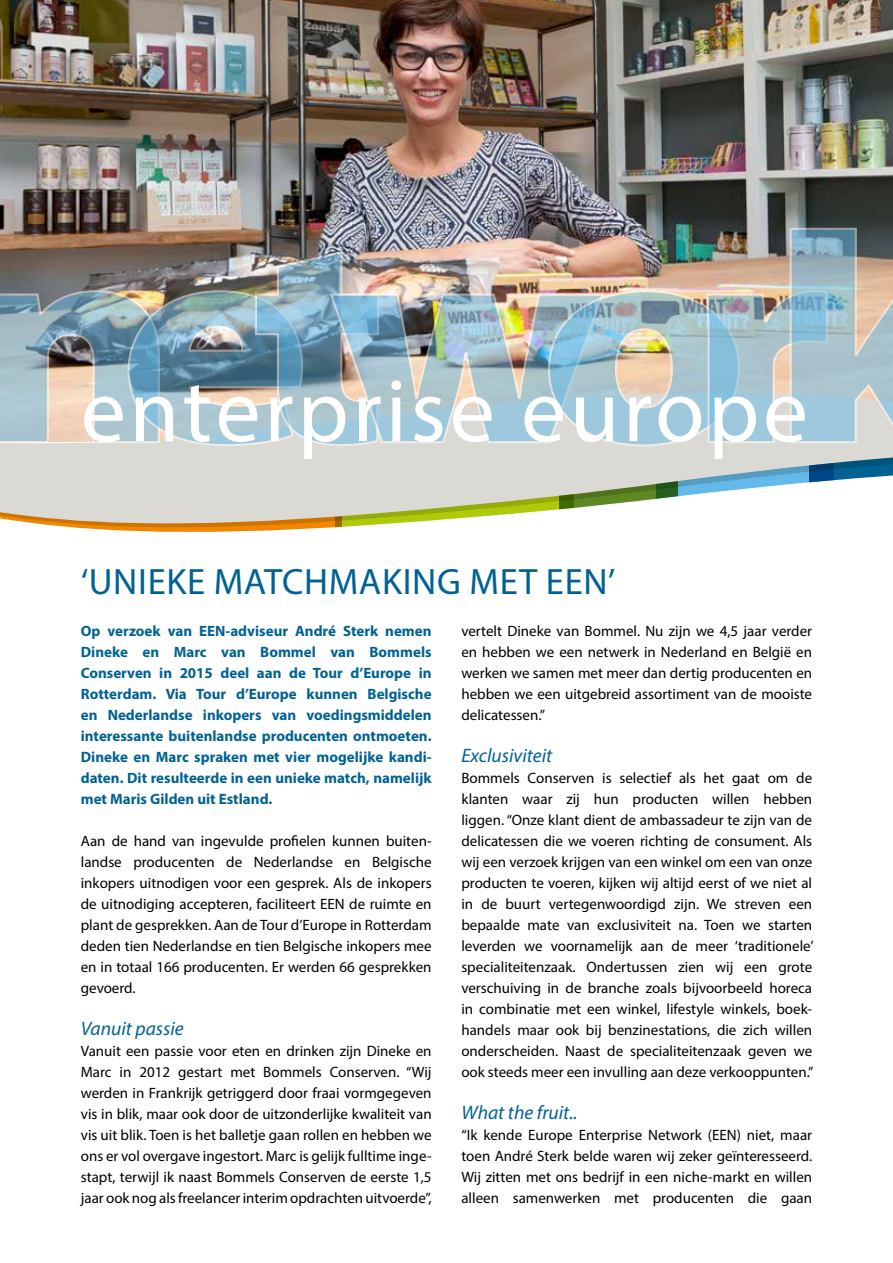
<style>
.page{position:relative;width:893px;height:1263px;background:#fff}
.page>*{position:absolute;margin:0;border:0;box-sizing:border-box;transform-origin:0 0}
.t1{font:90px "Myriad Pro";letter-spacing:.04em;color:#fff}
.t2{font:36.75px "Myriad Pro";letter-spacing:.02em;color:#006293}
.t3{font:italic 19.5px "Myriad Pro";color:#006293}
.t4{font:15px/21px "Myriad Pro";color:#000;text-align:justify}
.t5{font:700 15px/21px "Myriad Pro";color:#006293;text-align:justify}
</style>
<div class="page">
<img style="left:0;top:0;width:893px;height:228px">
<div style="left:0;top:446px;width:893px;height:11px;background:#dad9d3"></div>
<img style="left:0;top:187px;width:893px;height:6px">
<svg style="left:0;top:457px;width:336px;height:75px;fill:#dad9d3"></svg>
<svg style="left:336px;top:457px;width:224px;height:71px;fill:#dad9d3"></svg>
<svg style="left:560px;top:457px;width:97px;height:53px;fill:#dad9d3"></svg>
<svg style="left:657px;top:457px;width:152px;height:42px"></svg>
<svg style="left:809px;top:457px;width:84px;height:26px"></svg>
<img style="left:0;top:228px;width:893px;height:218px">
<h1 class="t1" style="left:81px;top:355px;width:729px">enterprise europe</h1>
<h2 class="t2" style="left:81px;top:559px;width:536px">‘UNIEKE MATCHMAKING MET EEN’</h2>
<p class="t5" style="left:81px;top:620px;width:352px">Op verzoek van EEN-adviseur André Sterk nemen Dineke en Marc van Bommel van Bommels Conserven in 2015 deel aan de Tour d’Europe in Rotterdam. Via Tour d’Europe kunnen Belgische en Nederlandse inkopers van voedingsmiddelen interessante buitenlandse producenten ontmoeten.<br>Dineke en Marc spraken met vier mogelijke kandi&shy;daten. Dit resulteerde in een unieke match, namelijk met Maris Gilden uit Estland.</p>
<p class="t4" style="left:81px;top:830px;width:352px">Aan de hand van ingevulde profielen kunnen buiten&shy;landse producenten de Nederlandse en Belgische inkopers uitnodigen voor een gesprek. Als de inkopers de uitnodiging accepteren, faciliteert EEN de ruimte en plant de gesprekken. Aan de Tour d’Europe in Rotterdam deden tien Nederlandse en tien Belgische inkopers mee en in totaal 166 producenten. Er werden 66 gesprekken gevoerd.</p>
<h3 class="t3" style="left:81px;top:1016px;width:104px">Vanuit passie</h3>
<p class="t4" style="left:81px;top:1040px;width:352px">Vanuit een passie voor eten en drinken zijn Dineke en Marc in 2012 gestart met Bommels Conserven. “Wij werden in Frankrijk getriggerd door fraai vormgegeven vis in blik, maar ook door de uitzonderlijke kwaliteit van vis uit blik. Toen is het balletje gaan rollen en hebben we ons er vol overgave ingestort. Marc is gelijk fulltime inge&shy;stapt, terwijl ik naast Bommels Conserven de eerste 1,5 jaar ook nog als freelancer interim opdrachten uitvoerde”,</p>
<p class="t4" style="left:461px;top:620px;width:352px">vertelt Dineke van Bommel. Nu zijn we 4,5 jaar verder en hebben we een netwerk in Nederland en België en werken we samen met meer dan dertig producenten en hebben we een uitgebreid assortiment van de mooiste delicatessen.”</p>
<h3 class="t3" style="left:461px;top:743px;width:92px">Exclusiviteit</h3>
<p class="t4" style="left:461px;top:767px;width:354px">Bommels Conserven is selectief als het gaat om de klanten waar zij hun producten willen hebben liggen. “Onze klant dient de ambassadeur te zijn van de delicatessen die we voeren richting de consument. Als wij een verzoek krijgen van een winkel om een van onze producten te voeren, kijken wij altijd eerst of we niet al in de buurt vertegenwoordigd zijn. We streven een bepaalde mate van exclusiviteit na. Toen we starten leverden we voornamelijk aan de meer ‘traditionele’ specialiteitenzaak. Ondertussen zien wij een grote verschuiving in de branche zoals bijvoorbeeld horeca in combinatie met een winkel, lifestyle winkels, boek&shy;handels maar ook bij benzinestations, die zich willen onderscheiden. Naast de specialiteitenzaak geven we ook steeds meer een invulling aan deze verkooppunten.”</p>
<h3 class="t3" style="left:461px;top:1100px;width:118px">What the fruit..</h3>
<p class="t4" style="left:461px;top:1124px;width:352px">“Ik kende Europe Enterprise Network (EEN) niet, maar toen André Sterk belde waren wij zeker geïnteresseerd.<br>Wij zitten met ons bedrijf in een niche-markt en willen alleen samenwerken met producenten die gaan</p>
</div>
